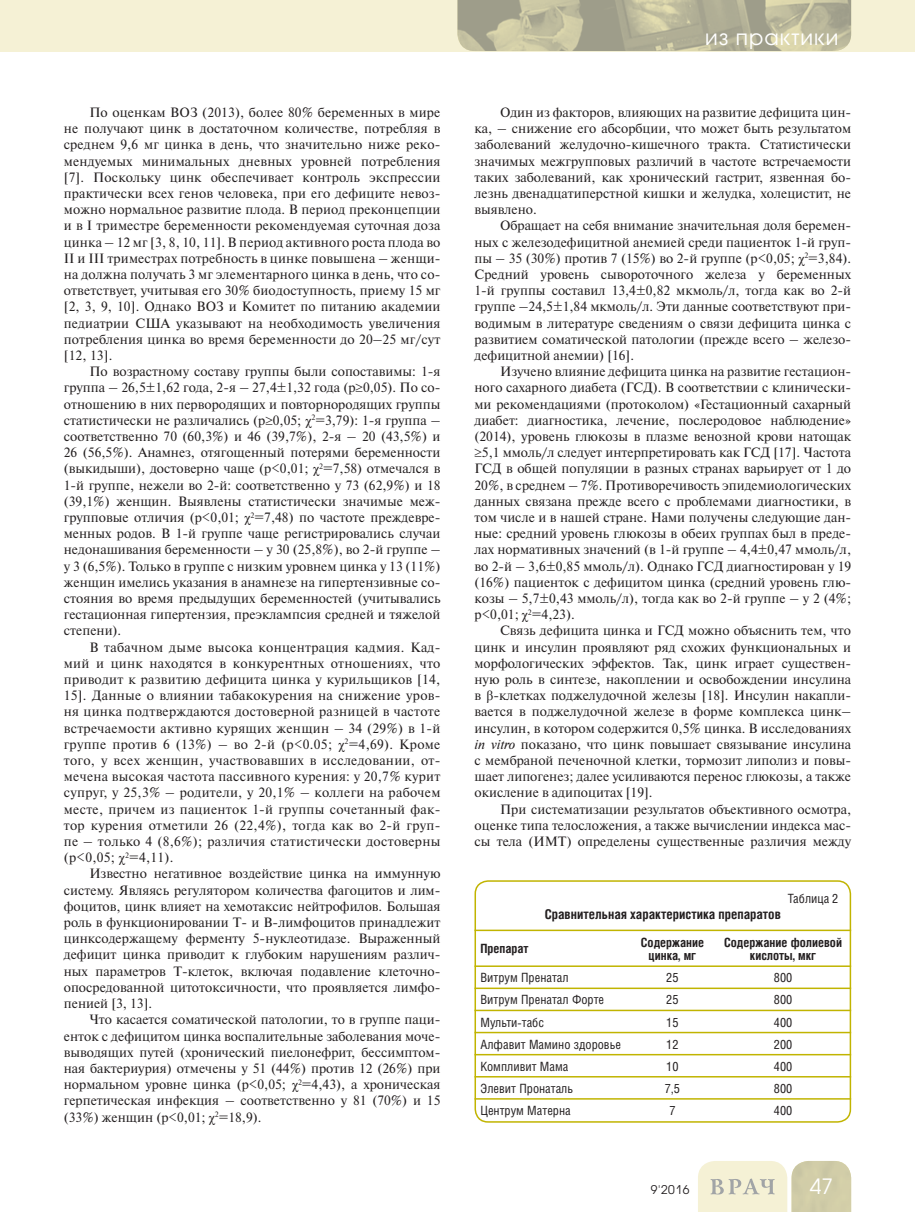
<style>
.page{position:relative;width:915px;height:1212px;background:#fff}
.page>*{position:absolute;margin:0;border:0;box-sizing:border-box;transform-origin:0 0}
.t1{font:21px "Avant Garde Gothic C";letter-spacing:.05em;color:#fff}
.t2{font:13.5px/16.2px "Newton C";color:#231f20;text-align:justify}
.t3{font:700 13.5px "Helios Cond";color:#231f20}
.t4{font:12.75px "Helios Cond";color:#231f20}
.t5{font:700 12.75px/13.5px "Helios Cond";color:#231f20;text-align:center}
.t6{font:12px "Avant Garde Gothic C";color:#231f20}
.s1{font-family:"Times New Roman"}
.s2{font-style:italic}
</style>
<div class="page">
<div style="left:0;top:0;width:914px;height:51px;background:#f5f1d5"></div>
<svg style="left:698px;top:1161px;width:152px;height:51px;background:#e3e0c4"></svg>
<img style="left:457px;top:0;width:393px;height:51px">
<div style="left:474px;top:880px;width:376px;height:243px;border:2px solid #c1b400;border-radius:13px"></div>
<hr style="left:474px;top:929px;width:376px;height:2px;background:#c1b400">
<hr style="left:474px;top:965px;width:376px;height:2px;background:#c1b400">
<hr style="left:474px;top:987px;width:376px;height:2px;background:#c1b400">
<hr style="left:474px;top:1010px;width:376px;height:1px;background:#c1b400">
<hr style="left:474px;top:1032px;width:376px;height:1px;background:#c1b400">
<hr style="left:474px;top:1054px;width:376px;height:1px;background:#c1b400">
<hr style="left:474px;top:1076px;width:376px;height:1px;background:#c1b400">
<hr style="left:474px;top:1098px;width:376px;height:1px;background:#c1b400">
<p class="t2" style="left:64px;top:106px;width:378px;text-indent:26px">По оценкам ВОЗ (2013), более 80% беременных в мире не получают цинк в достаточном количестве, потребляя в среднем 9,6 мг цинка в день, что значительно ниже реко&shy;мендуемых минимальных дневных уровней потребления [7]. Поскольку цинк обеспечивает контроль экспрессии практически всех генов человека, при его дефиците невоз&shy;можно нормальное развитие плода. В период преконцепции и в I триместре беременности рекомендуемая суточная доза цинка – 12 мг [3, 8, 10, 11]. В период активного роста плода во II и III триместрах потребность в цинке повышена – женщи&shy;на должна получать 3 мг элементарного цинка в день, что со&shy;ответствует, учитывая его 30% биодоступность, приему 15 мг [2, 3, 9, 10]. Однако ВОЗ и Комитет по питанию академии педиатрии США указывают на необходимость увеличения потребления цинка во время беременности до 20–25 мг/сут [12, 13].</p>
<p class="t2" style="left:64px;top:365px;width:378px;text-indent:26px">По возрастному составу группы были сопоставимы: 1-я группа – 26,5±1,62 года, 2-я – 27,4±1,32 года (р≥0,05). По со&shy;отношению в них первородящих и повторнородящих группы статистически не различались (p≥0,05; <span class="s1">χ</span><sup>2</sup>=3,79): 1-я группа – соответственно 70 (60,3%) и 46 (39,7%), 2-я – 20 (43,5%) и 26 (56,5%). Анамнез, отягощенный потерями беременности (выкидыши), достоверно чаще (p&lt;0,01; <span class="s1">χ</span><sup>2</sup>=7,58) отмечался в 1-й группе, нежели во 2-й: соответственно у 73 (62,9%) и 18 (39,1%) женщин. Выявлены статистически значимые меж&shy;групповые отличия (p&lt;0,01; <span class="s1">χ</span><sup>2</sup>=7,48) по частоте преждевре&shy;менных родов. В 1-й группе чаще регистрировались случаи недонашивания беременности – у 30 (25,8%), во 2-й группе – у 3 (6,5%). Только в группе с низким уровнем цинка у 13 (11%) женщин имелись указания в анамнезе на гипертензивные со&shy;стояния во время предыдущих беременностей (учитывались гестационная гипертензия, преэклампсия средней и тяжелой степени).</p>
<p class="t2" style="left:64px;top:640px;width:378px;text-indent:26px">В табачном дыме высока концентрация кадмия. Кад&shy;мий и цинк находятся в конкурентных отношениях, что приводит к развитию дефицита цинка у курильщиков [14, 15]. Данные о влиянии табакокурения на снижение уров&shy;ня цинка подтверждаются достоверной разницей в частоте встречаемости активно курящих женщин – 34 (29%) в 1-й группе против 6 (13%) – во 2-й (p&lt;0.05; <span class="s1">χ</span><sup>2</sup>=4,69). Кроме того, у всех женщин, участвовавших в исследовании, от&shy;мечена высокая частота пассивного курения: у 20,7% курит супруг, у 25,3% – родители, у 20,1% – коллеги на рабочем месте, причем из пациенток 1-й группы сочетанный фак&shy;тор курения отметили 26 (22,4%), тогда как во 2-й груп&shy;пе – только 4 (8,6%); различия статистически достоверны (p&lt;0,05; <span class="s1">χ</span><sup>2</sup>=4,11).</p>
<p class="t2" style="left:64px;top:867px;width:378px;text-indent:26px">Известно негативное воздействие цинка на иммунную систему. Являясь регулятором количества фагоцитов и лим&shy;фоцитов, цинк влияет на хемотаксис нейтрофилов. Большая роль в функционировании Т- и В-лимфоцитов принадлежит цинксодержащему ферменту 5-нуклеотидазе. Выраженный дефицит цинка приводит к глубоким нарушениям различ&shy;ных параметров Т-клеток, включая подавление клеточно&shy;опосредованной цитотоксичности, что проявляется лимфо&shy;пенией [3, 13].</p>
<p class="t2" style="left:64px;top:1013px;width:378px;text-indent:26px">Что касается соматической патологии, то в группе паци&shy;енток с дефицитом цинка воспалительные заболевания моче&shy;выводящих путей (хронический пиелонефрит, бессимптом&shy;ная бактериурия) отмечены у 51 (44%) против 12 (26%) при нормальном уровне цинка (p&lt;0,05; <span class="s1">χ</span><sup>2</sup>=4,43), а хроническая герпетическая инфекция – соответственно у 81 (70%) и 15 (33%) женщин (p&lt;0,01; <span class="s1">χ</span><sup>2</sup>=18,9).</p>
<h1 class="t1" style="left:704px;top:27px;width:135px">из практики</h1>
<p class="t2" style="left:474px;top:106px;width:378px;text-indent:26px">Один из факторов, влияющих на развитие дефицита цин&shy;ка, – снижение его абсорбции, что может быть результатом заболеваний желудочно-кишечного тракта. Статистически значимых межгрупповых различий в частоте встречаемости таких заболеваний, как хронический гастрит, язвенная бо&shy;лезнь двенадцатиперстной кишки и желудка, холецистит, не выявлено.</p>
<p class="t2" style="left:474px;top:219px;width:378px;text-indent:26px">Обращает на себя внимание значительная доля беремен&shy;ных с железодефицитной анемией среди пациенток 1-й груп&shy;пы – 35 (30%) против 7 (15%) во 2-й группе (p&lt;0,05; <span class="s1">χ</span><sup>2</sup>=3,84).<br>Средний уровень сывороточного железа у беременных 1-й группы составил 13,4±0,82 мкмоль/л, тогда как во 2-й группе –24,5±1,84 мкмоль/л. Эти данные соответствуют при&shy;водимым в литературе сведениям о связи дефицита цинка с развитием соматической патологии (прежде всего – железо&shy;дефицитной анемии) [16].</p>
<p class="t2" style="left:474px;top:365px;width:378px;text-indent:26px">Изучено влияние дефицита цинка на развитие гестацион&shy;ного сахарного диабета (ГСД). В соответствии с клинически&shy;ми рекомендациями (протоколом) «Гестационный сахарный диабет: диагностика, лечение, послеродовое наблюдение» (2014), уровень глюкозы в плазме венозной крови натощак ≥5,1 ммоль/л следует интерпретировать как ГСД [17]. Частота ГСД в общей популяции в разных странах варьирует от 1 до 20%, в среднем – 7%. Противоречивость эпидемиологических данных связана прежде всего с проблемами диагностики, в том числе и в нашей стране. Нами получены следующие дан&shy;ные: средний уровень глюкозы в обеих группах был в преде&shy;лах нормативных значений (в 1-й группе – 4,4±0,47 ммоль/л, во 2-й – 3,6±0,85 ммоль/л). Однако ГСД диагностирован у 19 (16%) пациенток с дефицитом цинка (средний уровень глю&shy;козы – 5,7±0,43 ммоль/л), тогда как во 2-й группе – у 2 (4%; p&lt;0,01; <span class="s1">χ</span><sup>2</sup>=4,23).</p>
<p class="t2" style="left:474px;top:624px;width:378px;text-indent:26px">Связь дефицита цинка и ГСД можно объяснить тем, что цинк и инсулин проявляют ряд схожих функциональных и морфологических эффектов. Так, цинк играет существен&shy;ную роль в синтезе, накоплении и освобождении инсулина в <span class="s1">β</span>-клетках поджелудочной железы [18]. Инсулин накапли&shy;вается в поджелудочной железе в форме комплекса цинк– инсулин, в котором содержится 0,5% цинка. В исследованиях <span class="s2">in vitro</span> показано, что цинк повышает связывание инсулина с мембраной печеночной клетки, тормозит липолиз и повы&shy;шает липогенез; далее усиливаются перенос глюкозы, а также окисление в адипоцитах [19].</p>
<p class="t2" style="left:474px;top:802px;width:378px;text-indent:26px">При систематизации результатов объективного осмотра, оценке типа телосложения, а также вычислении индекса мас&shy;сы тела (ИМТ) определены существенные различия между</p>
<p class="t4" style="left:787px;top:893px;width:52px">Таблица 2</p>
<p class="t3" style="left:544px;top:909px;width:237px">Сравнительная характеристика препаратов</p>
<p class="t5" style="left:480px;top:943px;width:50px">Препарат</p>
<p class="t5" style="left:640px;top:937px;width:65px">Содержание цинка, мг</p>
<p class="t5" style="left:723px;top:937px;width:119px">Содержание фолиевой кислоты, мкг</p>
<p class="t4" style="left:480px;top:973px;width:90px">Витрум Пренатал</p>
<p class="t4" style="left:666px;top:973px;width:14px">25</p>
<p class="t4" style="left:773px;top:973px;width:20px">800</p>
<p class="t4" style="left:480px;top:995px;width:125px">Витрум Пренатал Форте</p>
<p class="t4" style="left:666px;top:995px;width:14px">25</p>
<p class="t4" style="left:773px;top:995px;width:20px">800</p>
<p class="t4" style="left:480px;top:1017px;width:65px">Мульти-табс</p>
<p class="t4" style="left:666px;top:1017px;width:14px">15</p>
<p class="t4" style="left:773px;top:1017px;width:20px">400</p>
<p class="t4" style="left:480px;top:1039px;width:142px">Алфавит Мамино здоровье</p>
<p class="t4" style="left:666px;top:1039px;width:14px">12</p>
<p class="t4" style="left:773px;top:1039px;width:20px">200</p>
<p class="t4" style="left:480px;top:1061px;width:89px">Компливит Мама</p>
<p class="t4" style="left:666px;top:1061px;width:14px">10</p>
<p class="t4" style="left:773px;top:1061px;width:20px">400</p>
<p class="t4" style="left:480px;top:1083px;width:94px">Элевит Пронаталь</p>
<p class="t4" style="left:664px;top:1083px;width:17px">7,5</p>
<p class="t4" style="left:773px;top:1083px;width:20px">800</p>
<p class="t4" style="left:480px;top:1105px;width:92px">Центрум Матерна</p>
<p class="t4" style="left:669px;top:1105px;width:8px">7</p>
<p class="t4" style="left:773px;top:1105px;width:20px">400</p>
<p class="t6" style="left:650px;top:1184px;width:40px">9'2016</p>
<h1 class="t1" style="left:809px;top:1177px;width:25px">47</h1>
</div>
